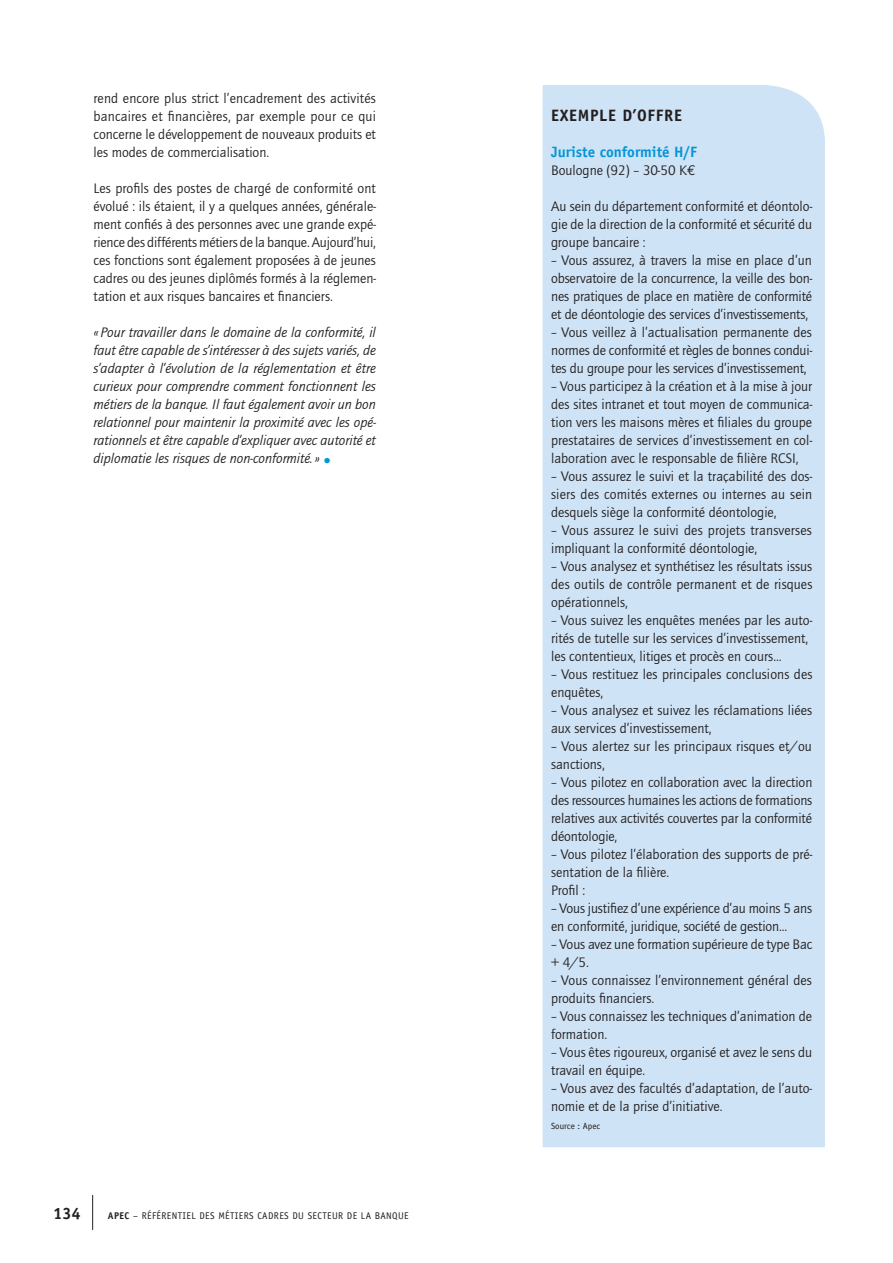
<style>
.page{position:relative;width:893px;height:1263px;background:#fff}
.page>*{position:absolute;margin:0;border:0;box-sizing:border-box;transform-origin:0 0}
.t1{font:700 16.5px "Officina Sans";color:#231f20}
.t2{font:700 15px "Officina Sans";color:#0696d7}
.t3{font:14.25px/18px "Quay Itc T";color:#231f20}
.t4{font:italic 14.25px/18px "Quay Itc T";color:#231f20;text-align:justify}
.t5{font:9.75px "Officina Sans";letter-spacing:.04em;color:#231f20}
.t6{font:9px "Officina Sans";color:#231f20}
.s1{font-family:"Officina Sans";font-weight:700;font-style:normal;font-size:15px;color:#0696d7}
.s2{font-weight:700}
.s3{font-family:"Euro Mono"}
</style>
<div class="page">
<hr style="left:92px;top:1195px;width:1px;height:35px;background:#231f20">
<div style="left:543px;top:85px;width:282px;height:1062px;background:#cee3f5"></div>
<p class="t3" style="left:94px;top:89px;width:284px;text-align:justify">rend encore plus strict l’encadrement des activités bancaires et financières, par exemple pour ce qui concerne le développement de nouveaux produits et les modes de commercialisation.</p>
<p class="t3" style="left:94px;top:179px;width:284px;text-align:justify">Les profils des postes de chargé de conformité ont évolué : ils étaient, il y a quelques années, générale&shy;ment confiés à des personnes avec une grande expé&shy;rience des différents métiers de la banque. Aujourd’hui, ces fonctions sont également proposées à de jeunes cadres ou des jeunes diplômés formés à la réglemen&shy;tation et aux risques bancaires et financiers.</p>
<p class="t4" style="left:94px;top:323px;width:284px">« Pour travailler dans le domaine de la conformité, il faut être capable de s’intéresser à des sujets variés, de s’adapter à l’évolution de la réglementation et être curieux pour comprendre comment fonctionnent les métiers de la banque. Il faut également avoir un bon relationnel pour maintenir la proximité avec les opé&shy;rationnels et être capable d’expliquer avec autorité et diplomatie les risques de non-conformité.» <span class="s1">•</span></p>
<p class="t1" style="left:53px;top:1203px;width:29px">134</p>
<p class="t5" style="left:108px;top:1210px;width:55px"><span class="s2">APEC</span> – RÉFÉRENTIEL</p>
<p class="t5" style="left:199px;top:1210px;width:6px">DES</p>
<p class="t5" style="left:218px;top:1210px;width:6px">MÉTIERS</p>
<p class="t5" style="left:257px;top:1210px;width:7px">CADRES</p>
<p class="t5" style="left:292px;top:1210px;width:22px">DU SECTEUR</p>
<p class="t5" style="left:347px;top:1210px;width:57px">DE LA BANQUE</p>
<p class="t1" style="left:551px;top:105px;width:11px">exemple</p>
<p class="t1" style="left:622px;top:105px;width:25px">d’offre</p>
<p class="t2" style="left:551px;top:143px;width:148px">Juriste conformité H/F</p>
<p class="t3" style="left:551px;top:161px;width:146px">Boulogne (92) – 30-50 K<span class="s3">€</span></p>
<p class="t3" style="left:551px;top:197px;width:263px;text-align:justify">Au sein du département conformité et déontolo&shy;gie de la direction de la conformité et sécurité du groupe bancaire :</p>
<p class="t3" style="left:551px;top:251px;width:263px;text-align:justify">– Vous assurez, à travers la mise en place d’un observatoire de la concurrence, la veille des bon&shy;nes pratiques de place en matière de conformité et de déontologie des services d’investissements,</p>
<p class="t3" style="left:551px;top:323px;width:263px;text-align:justify">– Vous veillez à l’actualisation permanente des normes de conformité et règles de bonnes condui&shy;tes du groupe pour les services d’investissement,</p>
<p class="t3" style="left:551px;top:377px;width:263px;text-align:justify">– Vous participez à la création et à la mise à jour des sites intranet et tout moyen de communica&shy;tion vers les maisons mères et filiales du groupe prestataires de services d’investissement en col&shy;laboration avec le responsable de filière RCSI,</p>
<p class="t3" style="left:551px;top:467px;width:263px;text-align:justify">– Vous assurez le suivi et la traçabilité des dos&shy;siers des comités externes ou internes au sein desquels siège la conformité déontologie,</p>
<p class="t3" style="left:551px;top:521px;width:262px">– Vous assurez le suivi des projets transverses impliquant la conformité déontologie,</p>
<p class="t3" style="left:551px;top:557px;width:263px;text-align:justify">– Vous analysez et synthétisez les résultats issus des outils de contrôle permanent et de risques opérationnels,</p>
<p class="t3" style="left:551px;top:611px;width:263px">– Vous suivez les enquêtes menées par les auto&shy;rités de tutelle sur les services d’investissement, les contentieux, litiges et procès en cours...</p>
<p class="t3" style="left:551px;top:665px;width:263px">– Vous restituez les principales conclusions des enquêtes,</p>
<p class="t3" style="left:551px;top:701px;width:263px">– Vous analysez et suivez les réclamations liées aux services d’investissement,</p>
<p class="t3" style="left:551px;top:737px;width:262px">– Vous alertez sur les principaux risques et/ou sanctions,</p>
<p class="t3" style="left:551px;top:773px;width:263px;text-align:justify">– Vous pilotez en collaboration avec la direction des ressources humaines les actions de formations relatives aux activités couvertes par la conformité déontologie,</p>
<p class="t3" style="left:551px;top:845px;width:263px">– Vous pilotez l’élaboration des supports de pré&shy;sentation de la filière.<br>Profil :</p>
<p class="t3" style="left:551px;top:899px;width:263px">– Vous justifiez d’une expérience d’au moins 5 ans en conformité, juridique, société de gestion...</p>
<p class="t3" style="left:551px;top:935px;width:263px">– Vous avez une formation supérieure de type Bac + 4/5.</p>
<p class="t3" style="left:551px;top:971px;width:262px">– Vous connaissez l’environnement général des produits financiers.</p>
<p class="t3" style="left:551px;top:1007px;width:263px">– Vous connaissez les techniques d’animation de formation.</p>
<p class="t3" style="left:551px;top:1043px;width:263px">– Vous êtes rigoureux, organisé et avez le sens du travail en équipe.</p>
<p class="t3" style="left:551px;top:1079px;width:263px">– Vous avez des facultés d’adaptation, de l’auto&shy;nomie et de la prise d’initiative.</p>
<p class="t6" style="left:551px;top:1121px;width:51px">SOURCE : APEC</p>
</div>
